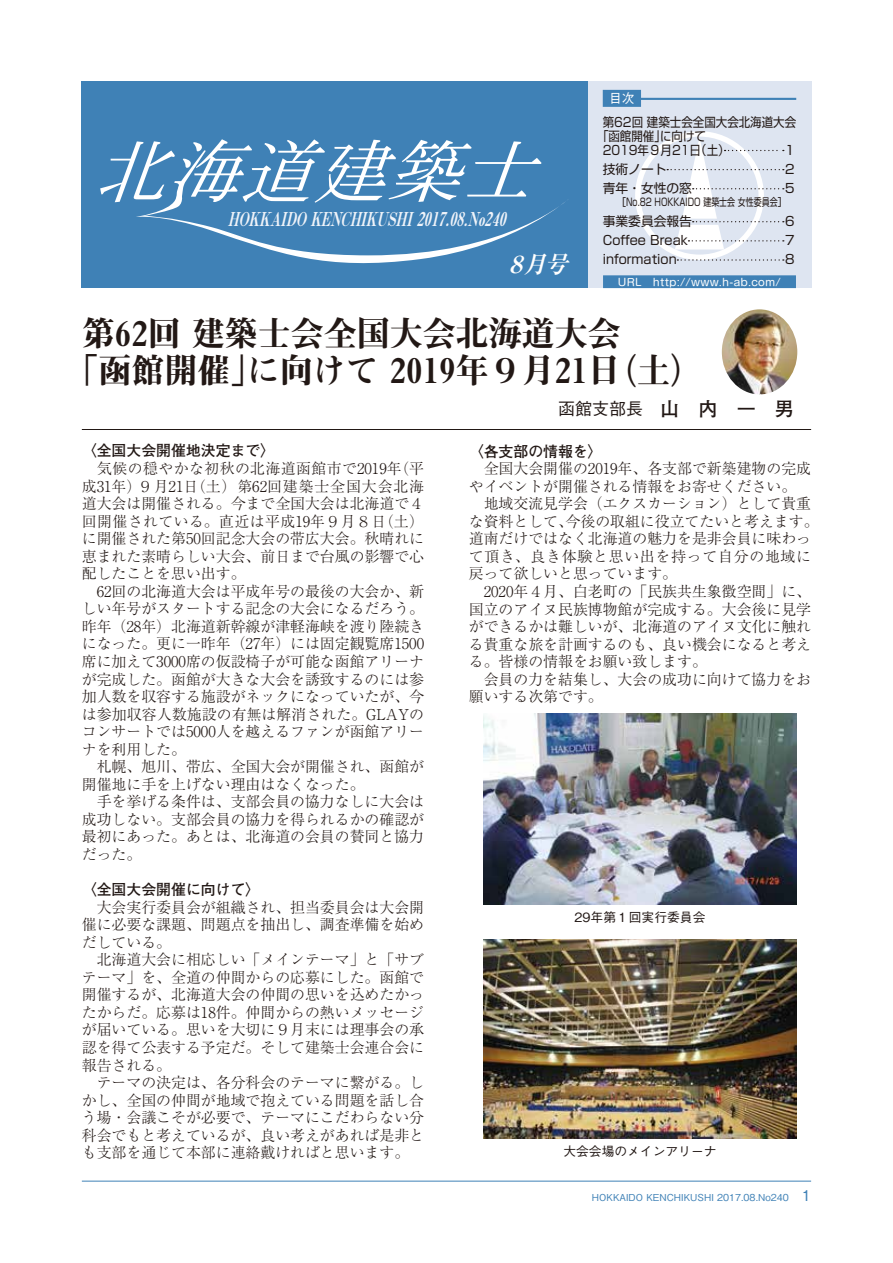
<style>
.page{position:relative;width:893px;height:1263px;background:#fff}
.page>*{position:absolute;margin:0;border:0;box-sizing:border-box;transform-origin:0 0}
.t1{font:34.05px/37.2px "Midashi Min Pro MA31";color:#221815}
.t2{font:italic 700 23.4px "Ryumin Pro";color:#fff}
.t3{font:italic 19.2px "Midashi Min Pro MA31";color:#eff3f9;scale:.75 1}
.t4{font:700 19.2px "Futo Go B101 Pro";color:#221815}
.t5{font:300 14.85px/17.5px "Ryumin Pro";color:#221815}
.t6{font:700 14.85px "Futo Go B101 Pro";color:#221815}
.t7{font:12.75px "Shin Go Pro";color:#221815}
.t8{font:12.75px "Shin Go Pro";color:#221815;scale:.9 1}
.t9{font:500 12.75px "Gothic BBB Pro";color:#221815}
.t10{font:500 12.75px "Gothic BBB Pr 5";color:#fff}
.t11{font:10.65px "Shin Go Pro";color:#221815}
.t12{font:10.05px "Shin M Go Pro";letter-spacing:.02em;color:#fff;scale:1.05 1}
.t13{font:500 9.6px "Gothic BBB Pro";color:#3f81b6}
.s1{font-family:"Gothic BBB Pro";font-weight:500;font-size:16.95px}
.s2{font-size:14.85px}
</style>
<div class="page">
<hr style="left:82px;top:1181px;width:729px;height:1px;background:#3f81b6">
<div style="left:588px;top:82px;width:223px;height:206px;background:#dee5f1"></div>
<div style="left:635px;top:131px;width:129px;height:129px;border:5px solid #fff;border-radius:50%"></div>
<div style="left:82px;top:82px;width:506px;height:206px;background:#3f81b6"></div>
<svg style="left:100px;top:139px;width:465px;height:124px"></svg>
<div style="left:603px;top:90px;width:38px;height:17px;background:#3f81b6"></div>
<hr style="left:640px;top:98px;width:156px;height:2px;background:#3f81b6">
<svg style="left:667px;top:137px;width:117px;height:112px"></svg>
<svg style="left:677px;top:259px;width:107px;height:2px"></svg>
<div style="left:603px;top:275px;width:193px;height:13px;background:#3f81b6"></div>
<img style="left:722px;top:309px;width:75px;height:85px">
<hr style="left:82px;top:429px;width:729px;height:1px;background:#221815">
<img style="left:484px;top:713px;width:312px;height:192px">
<img style="left:484px;top:940px;width:312px;height:198px">
<p class="t10" style="left:609px;top:88px;width:27px">目次</p>
<p class="t8" style="left:603px;top:112px;width:216px">第62回 建築士会全国大会北海道大会</p>
<p class="t8" style="left:597px;top:126px;width:123px">「函館開催」に向けて</p>
<p class="t8" style="left:603px;top:139px;width:143px">2019年９月21日(土）</p>
<p class="t7" style="left:783px;top:139px;width:14px">１</p>
<p class="t7" style="left:603px;top:159px;width:65px">技術ノート</p>
<p class="t7" style="left:783px;top:159px;width:14px">２</p>
<p class="t7" style="left:603px;top:178px;width:91px">青年・女性の窓</p>
<p class="t7" style="left:783px;top:178px;width:14px">５</p>
<p class="t11" style="left:615px;top:193px;width:174px">［No.82 HOKKAIDO 建築士会 女性委員会］</p>
<p class="t7" style="left:603px;top:211px;width:91px">事業委員会報告</p>
<p class="t7" style="left:783px;top:211px;width:14px">６</p>
<p class="t7" style="left:603px;top:230px;width:87px">Coffee Break</p>
<p class="t7" style="left:783px;top:230px;width:14px">７</p>
<p class="t7" style="left:603px;top:249px;width:75px">information</p>
<p class="t7" style="left:783px;top:249px;width:14px">８</p>
<p class="t12" style="left:618px;top:274px;width:157px">URL http://www.h-ab.com/</p>
<h1 class="t1" style="left:65px;top:311px;width:639px;text-indent:16px">第62回 建築士会全国大会北海道大会<br>「函館開催」に向けて 2019年９月21日(土）</h1>
<p class="t4" style="left:558px;top:393px;width:237px"><span class="s1">函館支部長　</span>山　内　一　男</p>
<p class="t6" style="left:82px;top:439px;width:195px">〈全国大会開催地決定まで〉</p>
<p class="t5" style="left:82px;top:458px;width:344px">　気候の穏やかな初秋の北海道函館市で2019年(平成31年) ９月21日(土）第62回建築士全国大会北海道大会は開催される。今まで全国大会は北海道で４回開催されている。直近は平成19年９月８日(土）に開催された第50回記念大会の帯広大会。秋晴れに恵まれた素晴らしい大会、前日まで台風の影響で心配したことを思い出す。<br>　62回の北海道大会は平成年号の最後の大会か、新しい年号がスタートする記念の大会になるだろう。昨年（28年）北海道新幹線が津軽海峡を渡り陸続きになった。更に一昨年（27年）には固定観覧席1500席に加えて3000席の仮設椅子が可能な函館アリーナが完成した。函館が大きな大会を誘致するのには参加人数を収容する施設がネックになっていたが、今は参加収容人数施設の有無は解消された。GLAYのコンサートでは5000人を越えるファンが函館アリーナを利用した。<br>　札幌、旭川、帯広、全国大会が開催され、函館が開催地に手を上げない理由はなくなった。<br>　手を挙げる条件は、支部会員の協力なしに大会は成功しない。支部会員の協力を得られるかの確認が最初にあった。あとは、北海道の会員の賛同と協力だった。</p>
<p class="t6" style="left:82px;top:878px;width:180px">〈全国大会開催に向けて〉</p>
<p class="t5" style="left:82px;top:897px;width:344px">　大会実行委員会が組織され、担当委員会は大会開催に必要な課題、問題点を抽出し、調査準備を始めだしている。<br>　北海道大会に相応しい「メインテーマ」と「サブテーマ」を、全道の仲間からの応募にした。函館で開催するが、北海道大会の仲間の思いを込めたかったからだ。応募は18件。仲間からの熱いメッセージが届いている。思いを大切に９月末には理事会の承認を得て公表する予定だ。そして建築士会連合会に報告される。<br>　テーマの決定は、各分科会のテーマに繋がる。しかし、全国の仲間が地域で抱えている問題を話し合う場・会議こそが必要で、テーマにこだわらない分科会でもと考えているが、良い考えがあれば是非とも支部を通じて本部に連絡戴ければと思います。</p>
<p class="t3" style="left:228px;top:204px;width:380px">HOKKAIDOKENCHIKUSHI2017.08.No240</p>
<h2 class="t2" style="left:504px;top:245px;width:74px">８月号</h2>
<p class="t6" style="left:469px;top:439px;width:135px">〈各支部の情報を〉</p>
<p class="t5" style="left:469px;top:459px;width:351px">　全国大会開催の2019年、各支部で新築建物の完成やイベントが開催される情報をお寄せください。<br>　地域交流見学会（エクスカーション）として貴重な資料として、今後の取組に役立てたいと考えます。道南だけではなく北海道の魅力を是非会員に味わって頂き、良き体験と思い出を持って自分の地域に戻って欲しいと思っています。<br>　2020年４月、白老町の「民族共生象徴空間」に、国立のアイヌ民族博物館が完成する。大会後に見学ができるかは難しいが、北海道のアイヌ文化に触れる貴重な旅を計画するのも、良い機会になると考える。皆様の情報をお願い致します。<br>　会員の力を結集し、大会の成功に向けて協力をお願いする次第です。</p>
<p class="t9" style="left:574px;top:907px;width:132px">29年第１回実行委員会</p>
<p class="t9" style="left:563px;top:1141px;width:155px">大会会場のメインアリーナ</p>
<p class="t13" style="left:592px;top:1190px;width:221px">HOKKAIDO KENCHIKUSHI 2017.08.No240 <span class="s2">1</span></p>
</div>
